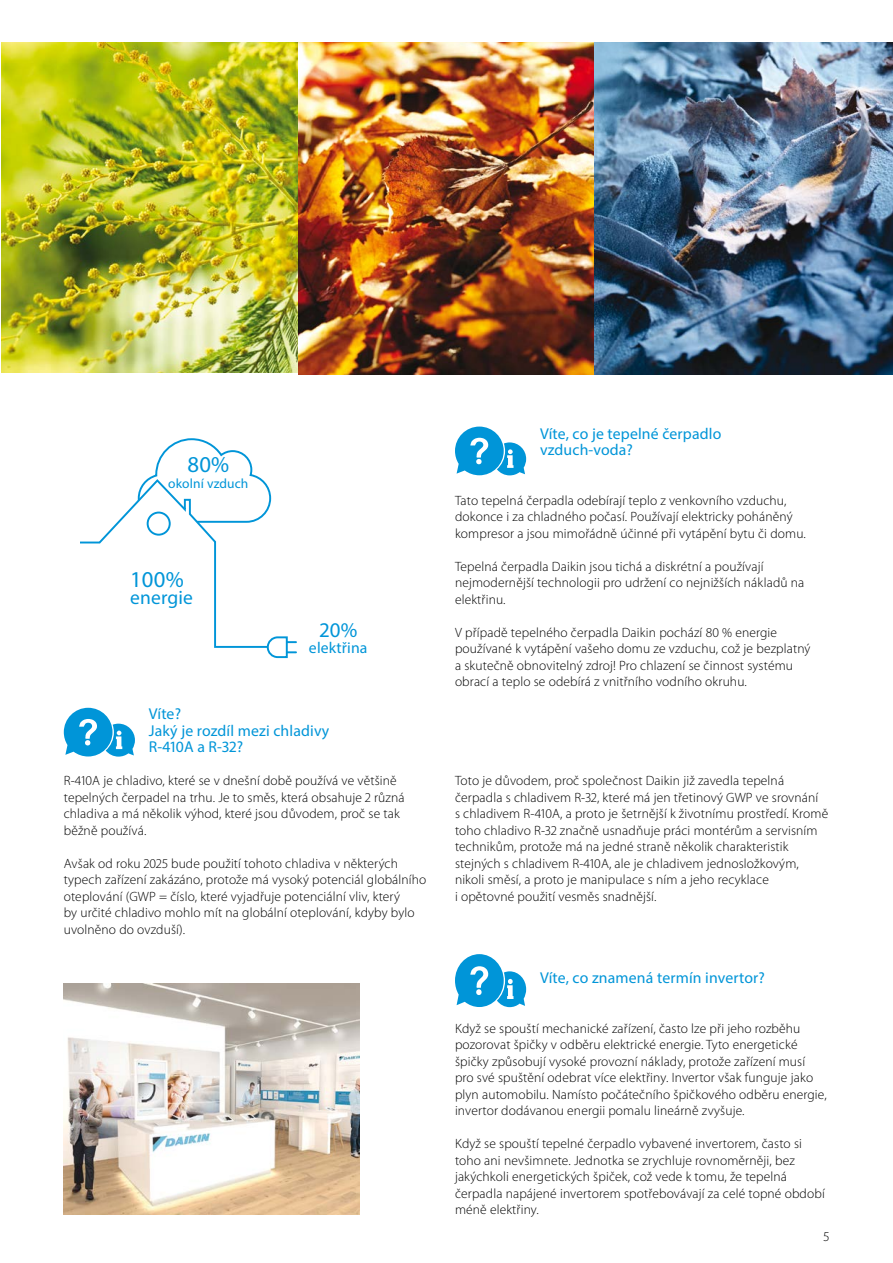
<style>
.page{position:relative;width:893px;height:1263px;background:#fff}
.page>*{position:absolute;margin:0;border:0;box-sizing:border-box;transform-origin:0 0}
.t1{font:22.8px "Myriad Pro";color:#0095d8}
.t2{font:21px "Myriad Pro";color:#0095d8}
.t3{font:19.5px "Myriad Pro";letter-spacing:.01em;color:#0095d8}
.t4{font:15.75px/16.5px "Myriad Pro";letter-spacing:.01em;color:#0095d8}
.t5{font:300 13.5px/16.5px "Myriad Pro";letter-spacing:.01em;color:#000}
.t6{font:13.5px "Myriad Pro";letter-spacing:.01em;color:#0095d8}
</style>
<div class="page">
<img style="left:1px;top:43px;width:892px;height:331px">
<img style="left:64px;top:984px;width:295px;height:230px">
<svg style="left:81px;top:438px;width:215px;height:221px"></svg>
<svg style="left:64px;top:708px;width:71px;height:49px"></svg>
<svg style="left:455px;top:954px;width:71px;height:53px"></svg>
<svg style="left:455px;top:427px;width:71px;height:48px"></svg>
<h1 class="t1" style="left:187px;top:450px;width:43px">80%</h1>
<p class="t6" style="left:168px;top:475px;width:82px">okolní vzduch</p>
<h1 class="t1" style="left:130px;top:565px;width:55px">100%</h1>
<h3 class="t3" style="left:130px;top:585px;width:64px">energie</h3>
<h2 class="t2" style="left:319px;top:617px;width:40px">20%</h2>
<p class="t4" style="left:309px;top:639px;width:60px">elektřina</p>
<p class="t4" style="left:149px;top:705px;width:182px">Víte?<br>Jaký je rozdíl mezi chladivy<br>R-410A a R-32?</p>
<p class="t5" style="left:64px;top:772px;width:342px">R-410A je chladivo, které se v dnešní době používá ve většině tepelných čerpadel na trhu. Je to směs, která obsahuje 2 různá chladiva a má několik výhod, které jsou důvodem, proč se tak běžně používá.</p>
<p class="t5" style="left:64px;top:855px;width:364px">Avšak od roku 2025 bude použití tohoto chladiva v některých typech zařízení zakázáno, protože má vysoký potenciál globálního oteplování (GWP = číslo, které vyjadřuje potenciální vliv, který<br>by určité chladivo mohlo mít na globální oteplování, kdyby bylo uvolněno do ovzduší).</p>
<p class="t4" style="left:540px;top:425px;width:183px">Víte, co je tepelné čerpadlo vzduch-voda?</p>
<p class="t5" style="left:455px;top:492px;width:352px">Tato tepelná čerpadla odebírají teplo z venkovního vzduchu, dokonce i za chladného počasí. Používají elektricky poháněný kompresor a jsou mimořádně účinné při vytápění bytu či domu.</p>
<p class="t5" style="left:455px;top:558px;width:351px">Tepelná čerpadla Daikin jsou tichá a diskrétní a používají nejmodernější technologii pro udržení co nejnižších nákladů na elektřinu.</p>
<p class="t5" style="left:455px;top:624px;width:357px">V případě tepelného čerpadla Daikin pochází 80 % energie používané k vytápění vašeho domu ze vzduchu, což je bezplatný a skutečně obnovitelný zdroj! Pro chlazení se činnost systému obrací a teplo se odebírá z vnitřního vodního okruhu.</p>
<p class="t5" style="left:455px;top:772px;width:375px">Toto je důvodem, proč společnost Daikin již zavedla tepelná čerpadla s chladivem R-32, které má jen třetinový GWP ve srovnání<br>s chladivem R-410A, a proto je šetrnější k životnímu prostředí. Kromě toho chladivo R-32 značně usnadňuje práci montérům a servisním technikům, protože má na jedné straně několik charakteristik stejných s chladivem R-410A, ale je chladivem jednosložkovým, nikoli směsí, a proto je manipulace s ním a jeho recyklace<br>i opětovné použití vesměs snadnější.</p>
<p class="t4" style="left:540px;top:969px;width:226px">Víte, co znamená termín invertor?</p>
<p class="t5" style="left:455px;top:1020px;width:373px">Když se spouští mechanické zařízení, často lze při jeho rozběhu pozorovat špičky v odběru elektrické energie. Tyto energetické špičky způsobují vysoké provozní náklady, protože zařízení musí pro své spuštění odebrat více elektřiny. Invertor však funguje jako plyn automobilu. Namísto počátečního špičkového odběru energie, invertor dodávanou energii pomalu lineárně zvyšuje.</p>
<p class="t5" style="left:455px;top:1135px;width:371px">Když se spouští tepelné čerpadlo vybavené invertorem, často si toho ani nevšimnete. Jednotka se zrychluje rovnoměrněji, bez jakýchkoli energetických špiček, což vede k tomu, že tepelná čerpadla napájené invertorem spotřebovávají za celé topné období méně elektřiny.</p>
<p class="t5" style="left:823px;top:1228px;width:7px">5</p>
</div>
